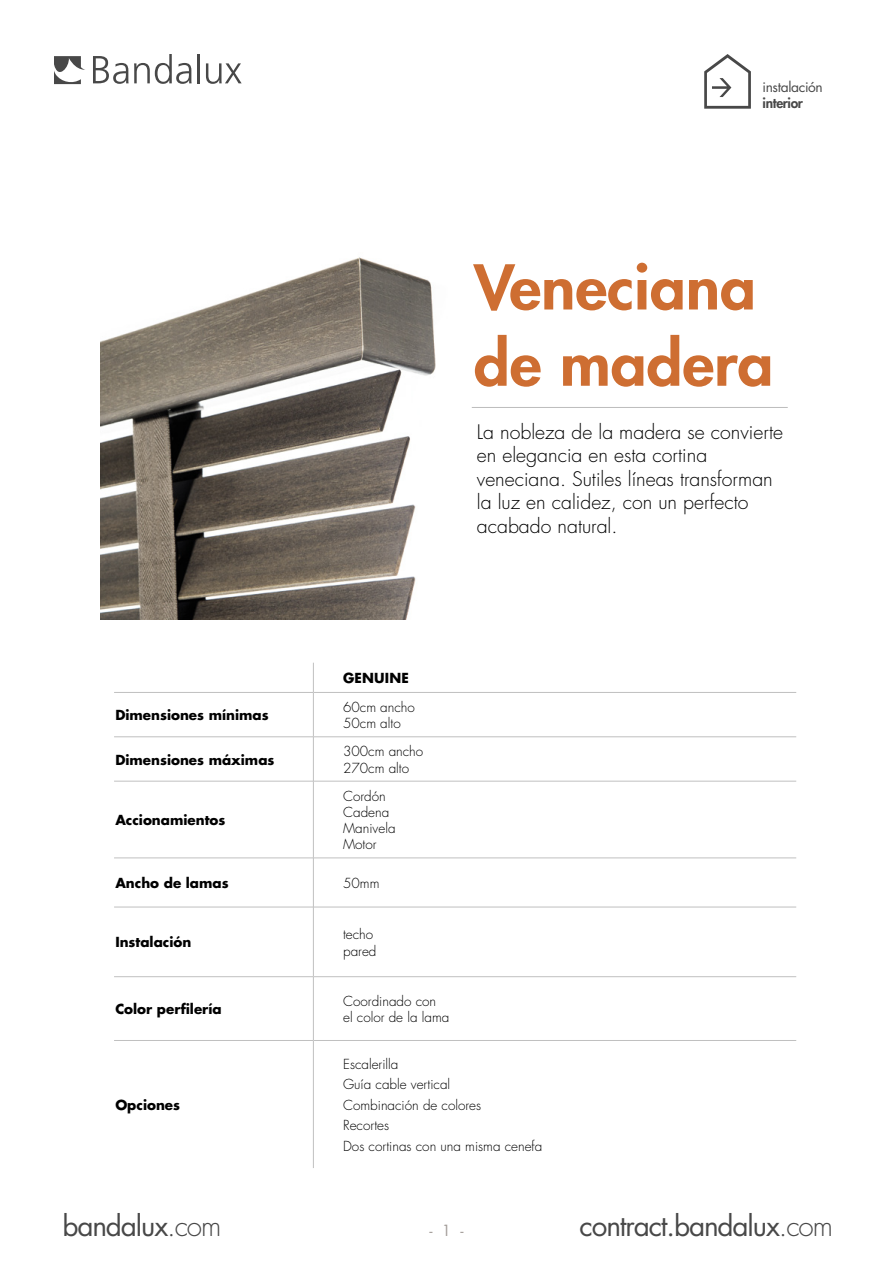
<style>
.page{position:relative;width:893px;height:1263px;background:#fff}
.page>*{position:absolute;margin:0;border:0;box-sizing:border-box;transform-origin:0 0}
.t1{font:800 60px/76.2px "Futura Std";color:#ce6e32;scale:1.06 1}
.t2{font:27.9px "Futura Std";letter-spacing:-.04em;color:#484848}
.t3{font:300 19.5px/23.4px "Futura Std";color:#000}
.t4{font:15px "Futura Std";color:#a29c98}
.t5{font:13.8px "Futura Std";letter-spacing:-.025em;color:#484848}
.t6{font:800 13.8px "Futura Std";letter-spacing:-.025em;color:#484848}
.t7{font:300 13.5px/16.2px "Futura Std";color:#000}
.t8{font:700 13.5px "Futura Std";color:#000}
.s1{font-weight:300}
</style>
<div class="page">
<svg style="left:93px;top:54px;width:99px;height:30px"></svg>
<hr style="left:197px;top:54px;width:3px;height:29px;background:#484848">
<svg style="left:206px;top:63px;width:36px;height:21px"></svg>
<svg style="left:54px;top:56px;width:31px;height:29px"></svg>
<svg style="left:704px;top:54px;width:47px;height:55px"></svg>
<hr style="left:472px;top:407px;width:316px;height:1px;background:#bcbcbc">
<img style="left:101px;top:257px;width:335px;height:362px">
<hr style="left:114px;top:692px;width:199px;height:1px;background:#c0c0c0">
<hr style="left:314px;top:692px;width:482px;height:1px;background:#c0c0c0">
<hr style="left:114px;top:736px;width:199px;height:1px;background:#c0c0c0">
<hr style="left:314px;top:736px;width:482px;height:1px;background:#c0c0c0">
<hr style="left:114px;top:781px;width:199px;height:1px;background:#c0c0c0">
<hr style="left:314px;top:781px;width:482px;height:1px;background:#c0c0c0">
<hr style="left:114px;top:858px;width:199px;height:1px;background:#c0c0c0">
<hr style="left:314px;top:858px;width:482px;height:1px;background:#c0c0c0">
<hr style="left:114px;top:907px;width:199px;height:1px;background:#c0c0c0">
<hr style="left:314px;top:907px;width:482px;height:1px;background:#c0c0c0">
<hr style="left:114px;top:976px;width:199px;height:1px;background:#c0c0c0">
<hr style="left:314px;top:976px;width:482px;height:1px;background:#c0c0c0">
<hr style="left:114px;top:1040px;width:199px;height:1px;background:#c0c0c0">
<hr style="left:314px;top:1040px;width:482px;height:1px;background:#c0c0c0">
<svg style="left:313px;top:663px;width:1px;height:29px"></svg>
<hr style="left:313px;top:692px;width:1px;height:45px;background:#c0c0c0">
<hr style="left:313px;top:737px;width:1px;height:44px;background:#c0c0c0">
<hr style="left:313px;top:781px;width:1px;height:77px;background:#c0c0c0">
<hr style="left:313px;top:858px;width:1px;height:49px;background:#c0c0c0">
<hr style="left:313px;top:907px;width:1px;height:70px;background:#c0c0c0">
<hr style="left:313px;top:977px;width:1px;height:63px;background:#c0c0c0">
<hr style="left:313px;top:1040px;width:1px;height:128px;background:#c0c0c0">
<p class="t5" style="left:763px;top:78px;width:62px">instalación</p>
<p class="t6" style="left:763px;top:95px;width:42px">interior</p>
<h1 class="t1" style="left:474px;top:249px;width:284px">Veneciana de madera</h1>
<h3 class="t3" style="left:477px;top:421px;width:308px">La nobleza de la madera se convierte en elegancia en esta cortina veneciana. Sutiles líneas transforman la luz en calidez, con un perfecto acabado natural.</h3>
<p class="t8" style="left:343px;top:669px;width:67px">GENUINE</p>
<p class="t8" style="left:115px;top:706px;width:155px">Dimensiones mínimas</p>
<p class="t7" style="left:343px;top:699px;width:73px">60cm ancho<br>50cm alto</p>
<p class="t8" style="left:115px;top:750px;width:161px">Dimensiones máximas</p>
<p class="t7" style="left:343px;top:744px;width:82px">300cm ancho<br>270cm alto</p>
<p class="t8" style="left:115px;top:811px;width:112px">Accionamientos</p>
<p class="t7" style="left:343px;top:788px;width:54px">Cordón<br>Cadena<br>Manivela<br>Motor</p>
<p class="t8" style="left:115px;top:874px;width:115px">Ancho de lamas</p>
<p class="t7" style="left:343px;top:875px;width:38px">50mm</p>
<p class="t8" style="left:115px;top:933px;width:78px">Instalación</p>
<p class="t7" style="left:343px;top:927px;width:35px">techo pared</p>
<p class="t8" style="left:115px;top:1000px;width:108px">Color perfilería</p>
<p class="t7" style="left:343px;top:993px;width:108px">Coordinado con<br>el color de la lama</p>
<p class="t8" style="left:115px;top:1096px;width:66px">Opciones</p>
<p class="t7" style="left:343px;top:1054px;width:201px;line-height:20.4px">Escalerilla<br>Guía cable vertical<br>Combinación de colores<br>Recortes<br>Dos cortinas con una misma cenefa</p>
<h2 class="t2" style="left:62px;top:1208px;width:160px">bandalux<span class="s1">.com</span></h2>
<h2 class="t2" style="left:580px;top:1208px;width:255px">contract.bandalux<span class="s1">.com</span></h2>
<p class="t4" style="left:429px;top:1221px;width:35px">- 1 -</p>
</div>
